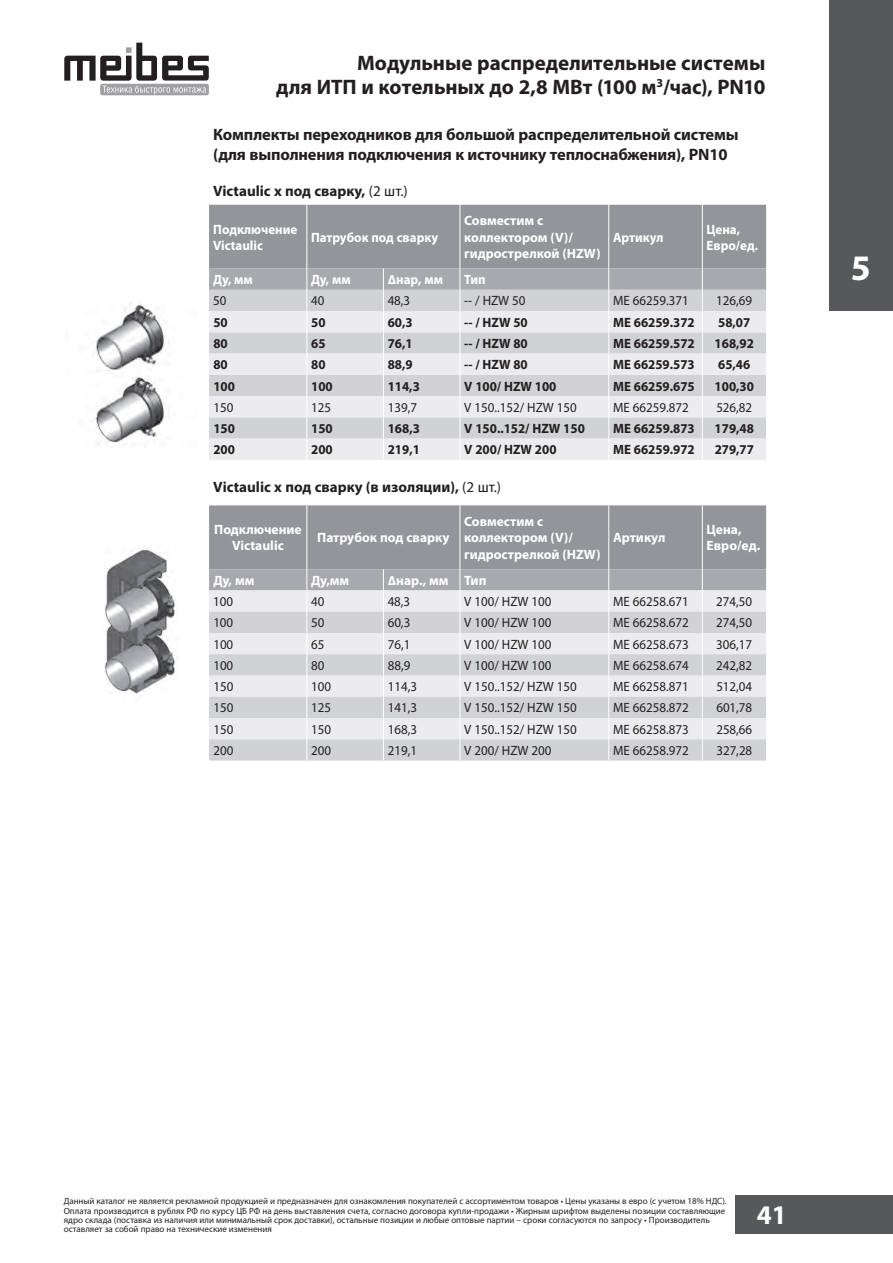
<style>
.page{position:relative;width:893px;height:1263px;background:#fff}
.page>*{position:absolute;margin:0;border:0;box-sizing:border-box;transform-origin:0 0}
.t1{font:700 36px "Myriad Pro";color:#fff}
.t2{font:700 27px "Myriad Pro";color:#fff}
.t3{font:700 21px/24px "Myriad Pro";color:#231f20;text-align:right}
.t4{font:700 16.5px/19.8px "Myriad Pro";letter-spacing:-.01em;color:#231f20}
.t5{font:700 15px "Myriad Pro";color:#231f20}
.t6{font:13.5px "Myriad Pro";color:#231f20;scale:.96 1}
.t7{font:700 13.5px "Myriad Pro";color:#231f20;scale:.96 1}
.t8{font:700 13.5px/16.2px "Myriad Pro";color:#fff}
.t9{font:700 13.5px/16.2px "Myriad Pro";color:#fff;scale:.96 1}
.t10{font:9px/9.4px "Myriad Pro";color:#231f20}
.s1{font-weight:400}
</style>
<div class="page">
<img style="left:94px;top:302px;width:76px;height:72px">
<svg style="left:94px;top:376px;width:75px;height:69px"></svg>
<img style="left:104px;top:549px;width:74px;height:145px">
<svg style="left:209px;top:205px;width:557px;height:255px;background:#c7c8cb"></svg>
<svg style="left:209px;top:505px;width:557px;height:255px;background:#c7c8cb"></svg>
<div style="left:100px;top:84px;width:109px;height:11px;background:#9fa0a4;border-radius:2px"></div>
<svg style="left:64px;top:43px;width:145px;height:51px"></svg>
<div style="left:736px;top:1195px;width:157px;height:38px;background:#57585a"></div>
<div style="left:829px;top:0;width:64px;height:311px;background:#57585a"></div>
<h3 class="t3" style="left:276px;top:50px;width:491px">Модульные распределительные системы<br>для ИТП и котельных до 2,8 МВт (100 м<sup>3</sup>/час), PN10</h3>
<h3 class="t4" style="left:213px;top:124px;width:527px">Комплекты переходников для большой распределительной системы (для выполнения подключения к источнику теплоснабжения), PN10</h3>
<h3 class="t5" style="left:213px;top:181px;width:196px">Victaulic x под сварку, <span class="s1">(2 шт.)</span></h3>
<h3 class="t9" style="left:213px;top:220px;width:89px">Подключение<br>Victaulic</h3>
<h3 class="t9" style="left:311px;top:229px;width:134px">Патрубок под сварку</h3>
<h3 class="t8" style="left:464px;top:212px;width:138px">Совместим с коллектором (V)/ гидрострелкой (HZW)</h3>
<h3 class="t9" style="left:613px;top:229px;width:54px">Артикул</h3>
<h3 class="t9" style="left:707px;top:220px;width:55px">Цена,<br>Евро/ед.</h3>
<h3 class="t9" style="left:213px;top:271px;width:43px">Ду, мм</h3>
<h3 class="t9" style="left:311px;top:271px;width:43px">Ду, мм</h3>
<h3 class="t8" style="left:388px;top:271px;width:57px">∆нар, мм</h3>
<h3 class="t9" style="left:464px;top:271px;width:24px">Тип</h3>
<h3 class="t6" style="left:213px;top:293px;width:15px">50</h3>
<h3 class="t6" style="left:311px;top:293px;width:15px">40</h3>
<h3 class="t6" style="left:388px;top:293px;width:25px">48,3</h3>
<h3 class="t6" style="left:464px;top:293px;width:65px">-- / HZW 50</h3>
<h3 class="t6" style="left:613px;top:293px;width:80px">ME 66259.371</h3>
<h3 class="t6" style="left:716px;top:293px;width:39px">126,69</h3>
<h3 class="t7" style="left:213px;top:313px;width:16px">50</h3>
<h3 class="t7" style="left:311px;top:313px;width:16px">50</h3>
<h3 class="t7" style="left:388px;top:313px;width:27px">60,3</h3>
<h3 class="t7" style="left:464px;top:313px;width:68px">-- / HZW 50</h3>
<h3 class="t7" style="left:613px;top:313px;width:87px">ME 66259.372</h3>
<h3 class="t7" style="left:718px;top:313px;width:35px">58,07</h3>
<h3 class="t7" style="left:213px;top:335px;width:16px">80</h3>
<h3 class="t7" style="left:311px;top:335px;width:16px">65</h3>
<h3 class="t7" style="left:388px;top:335px;width:27px">76,1</h3>
<h3 class="t7" style="left:464px;top:335px;width:68px">-- / HZW 80</h3>
<h3 class="t7" style="left:613px;top:335px;width:87px">ME 66259.572</h3>
<h3 class="t7" style="left:715px;top:335px;width:42px">168,92</h3>
<h3 class="t7" style="left:213px;top:356px;width:16px">80</h3>
<h3 class="t7" style="left:311px;top:356px;width:16px">80</h3>
<h3 class="t7" style="left:388px;top:356px;width:27px">88,9</h3>
<h3 class="t7" style="left:464px;top:356px;width:68px">-- / HZW 80</h3>
<h3 class="t7" style="left:613px;top:356px;width:87px">ME 66259.573</h3>
<h3 class="t7" style="left:718px;top:356px;width:35px">65,46</h3>
<h3 class="t7" style="left:213px;top:377px;width:24px">100</h3>
<h3 class="t7" style="left:311px;top:377px;width:24px">100</h3>
<h3 class="t7" style="left:388px;top:377px;width:35px">114,3</h3>
<h3 class="t7" style="left:464px;top:377px;width:98px">V 100/ HZW 100</h3>
<h3 class="t7" style="left:613px;top:377px;width:87px">ME 66259.675</h3>
<h3 class="t7" style="left:715px;top:377px;width:42px">100,30</h3>
<h3 class="t6" style="left:213px;top:399px;width:22px">150</h3>
<h3 class="t6" style="left:311px;top:399px;width:22px">125</h3>
<h3 class="t6" style="left:388px;top:399px;width:32px">139,7</h3>
<h3 class="t6" style="left:464px;top:399px;width:119px">V 150..152/ HZW 150</h3>
<h3 class="t6" style="left:613px;top:399px;width:80px">ME 66259.872</h3>
<h3 class="t6" style="left:716px;top:399px;width:39px">526,82</h3>
<h3 class="t7" style="left:213px;top:420px;width:24px">150</h3>
<h3 class="t7" style="left:311px;top:420px;width:24px">150</h3>
<h3 class="t7" style="left:388px;top:420px;width:35px">168,3</h3>
<h3 class="t7" style="left:464px;top:420px;width:127px">V 150..152/ HZW 150</h3>
<h3 class="t7" style="left:613px;top:420px;width:87px">ME 66259.873</h3>
<h3 class="t7" style="left:715px;top:420px;width:42px">179,48</h3>
<h3 class="t7" style="left:213px;top:441px;width:24px">200</h3>
<h3 class="t7" style="left:311px;top:441px;width:24px">200</h3>
<h3 class="t7" style="left:388px;top:441px;width:35px">219,1</h3>
<h3 class="t7" style="left:464px;top:441px;width:98px">V 200/ HZW 200</h3>
<h3 class="t7" style="left:613px;top:441px;width:87px">ME 66259.972</h3>
<h3 class="t7" style="left:715px;top:441px;width:42px">279,77</h3>
<h3 class="t5" style="left:213px;top:477px;width:289px">Victaulic x под сварку (в изоляции), <span class="s1">(2 шт.)</span></h3>
<h3 class="t8" style="left:214px;top:521px;width:89px;text-align:center">Подключение<br>Victaulic</h3>
<h3 class="t8" style="left:317px;top:529px;width:134px">Патрубок под сварку</h3>
<h3 class="t8" style="left:464px;top:513px;width:138px">Совместим с коллектором (V)/ гидрострелкой (HZW)</h3>
<h3 class="t8" style="left:613px;top:529px;width:54px">Артикул</h3>
<h3 class="t8" style="left:707px;top:521px;width:55px">Цена,<br>Евро/ед.</h3>
<h3 class="t8" style="left:213px;top:572px;width:43px">Ду, мм</h3>
<h3 class="t8" style="left:311px;top:572px;width:40px">Ду,мм</h3>
<h3 class="t8" style="left:388px;top:572px;width:100px">∆нар., мм Тип</h3>
<h3 class="t6" style="left:213px;top:593px;width:22px">100</h3>
<h3 class="t6" style="left:311px;top:593px;width:15px">40</h3>
<h3 class="t6" style="left:388px;top:593px;width:25px">48,3</h3>
<h3 class="t6" style="left:464px;top:593px;width:92px">V 100/ HZW 100</h3>
<h3 class="t6" style="left:613px;top:593px;width:80px">ME 66258.671</h3>
<h3 class="t6" style="left:716px;top:593px;width:39px">274,50</h3>
<h3 class="t6" style="left:213px;top:614px;width:22px">100</h3>
<h3 class="t6" style="left:311px;top:614px;width:15px">50</h3>
<h3 class="t6" style="left:388px;top:614px;width:25px">60,3</h3>
<h3 class="t6" style="left:464px;top:614px;width:92px">V 100/ HZW 100</h3>
<h3 class="t6" style="left:613px;top:614px;width:80px">ME 66258.672</h3>
<h3 class="t6" style="left:716px;top:614px;width:39px">274,50</h3>
<h3 class="t6" style="left:213px;top:636px;width:22px">100</h3>
<h3 class="t6" style="left:311px;top:636px;width:15px">65</h3>
<h3 class="t6" style="left:388px;top:636px;width:25px">76,1</h3>
<h3 class="t6" style="left:464px;top:636px;width:92px">V 100/ HZW 100</h3>
<h3 class="t6" style="left:613px;top:636px;width:80px">ME 66258.673</h3>
<h3 class="t6" style="left:716px;top:636px;width:39px">306,17</h3>
<h3 class="t6" style="left:213px;top:657px;width:22px">100</h3>
<h3 class="t6" style="left:311px;top:657px;width:15px">80</h3>
<h3 class="t6" style="left:388px;top:657px;width:25px">88,9</h3>
<h3 class="t6" style="left:464px;top:657px;width:92px">V 100/ HZW 100</h3>
<h3 class="t6" style="left:613px;top:657px;width:80px">ME 66258.674</h3>
<h3 class="t6" style="left:716px;top:657px;width:39px">242,82</h3>
<h3 class="t6" style="left:213px;top:678px;width:22px">150</h3>
<h3 class="t6" style="left:311px;top:678px;width:22px">100</h3>
<h3 class="t6" style="left:388px;top:678px;width:32px">114,3</h3>
<h3 class="t6" style="left:464px;top:678px;width:119px">V 150..152/ HZW 150</h3>
<h3 class="t6" style="left:613px;top:678px;width:80px">ME 66258.871</h3>
<h3 class="t6" style="left:716px;top:678px;width:39px">512,04</h3>
<h3 class="t6" style="left:213px;top:700px;width:22px">150</h3>
<h3 class="t6" style="left:311px;top:700px;width:22px">125</h3>
<h3 class="t6" style="left:388px;top:700px;width:32px">141,3</h3>
<h3 class="t6" style="left:464px;top:700px;width:119px">V 150..152/ HZW 150</h3>
<h3 class="t6" style="left:613px;top:700px;width:80px">ME 66258.872</h3>
<h3 class="t6" style="left:716px;top:700px;width:39px">601,78</h3>
<h3 class="t6" style="left:213px;top:721px;width:22px">150</h3>
<h3 class="t6" style="left:311px;top:721px;width:22px">150</h3>
<h3 class="t6" style="left:388px;top:721px;width:32px">168,3</h3>
<h3 class="t6" style="left:464px;top:721px;width:119px">V 150..152/ HZW 150</h3>
<h3 class="t6" style="left:613px;top:721px;width:80px">ME 66258.873</h3>
<h3 class="t6" style="left:716px;top:721px;width:39px">258,66</h3>
<h3 class="t6" style="left:213px;top:742px;width:22px">200</h3>
<h3 class="t6" style="left:311px;top:742px;width:22px">200</h3>
<h3 class="t6" style="left:388px;top:742px;width:32px">219,1</h3>
<h3 class="t6" style="left:464px;top:742px;width:92px">V 200/ HZW 200</h3>
<h3 class="t6" style="left:613px;top:742px;width:80px">ME 66258.972</h3>
<h3 class="t6" style="left:716px;top:742px;width:39px">327,28</h3>
<h1 class="t1" style="left:851px;top:244px;width:21px">5</h1>
<p class="t10" style="left:64px;top:1196px;width:664px">Данный каталог не является рекламной продукцией и предназначен для ознакомления покупателей с ассортиментом товаров • Цены указаны в евро (c учетом 18% НДС).<br>Оплата производится в рублях РФ по курсу ЦБ РФ на день выставления счета, согласно договора купли-продажи • Жирным шрифтом выделены позиции составляющие ядро склада (поставка из наличия или минимальный срок доставки), остальные позиции и любые оптовые партии – сроки согласуются по запросу • Производитель оставляет за собой право на технические изменения</p>
<h2 class="t2" style="left:757px;top:1197px;width:31px">41</h2>
</div>
